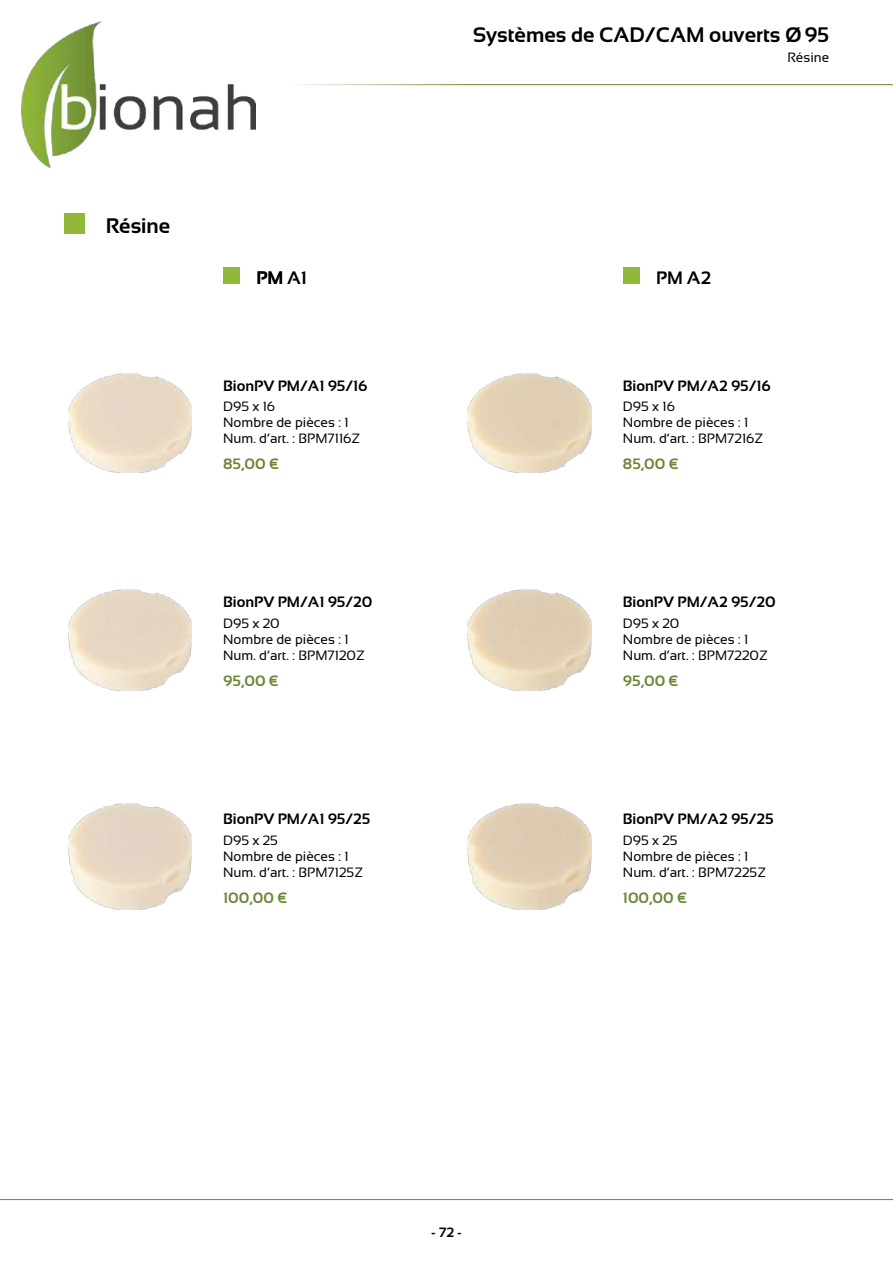
<style>
.page{position:relative;width:893px;height:1263px;background:#fff}
.page>*{position:absolute;margin:0;border:0;box-sizing:border-box;transform-origin:0 0}
.t1{font:700 21px "Sansation";color:#000}
.t2{font:700 18px "Sansation";color:#000}
.t3{font:700 15px "Sansation";color:#000}
.t4{font:700 15px "Sansation";color:#6a8634}
.t5{font:13.5px/16.2px "Sansation";color:#000}
.t6{font:700 13.5px "Sansation";color:#000}
</style>
<div class="page">
<svg style="left:0;top:1199px;width:893px;height:2px;background:#b4c198"></svg>
<svg style="left:300px;top:84px;width:593px;height:1px"></svg>
<img style="left:21px;top:21px;width:234px;height:147px">
<img style="left:68px;top:374px;width:123px;height:98px">
<img style="left:468px;top:374px;width:123px;height:98px">
<img style="left:68px;top:589px;width:123px;height:102px">
<img style="left:468px;top:589px;width:123px;height:102px">
<img style="left:68px;top:804px;width:123px;height:106px">
<img style="left:468px;top:804px;width:123px;height:106px">
<div style="left:223px;top:268px;width:16px;height:16px;background:#91b838"></div>
<div style="left:623px;top:268px;width:16px;height:16px;background:#91b838"></div>
<div style="left:64px;top:213px;width:21px;height:20px;background:#91b838"></div>
<h1 class="t1" style="left:473px;top:23px;width:358px">Systèmes de CAD/CAM ouverts Ø95</h1>
<p class="t5" style="left:787px;top:49px;width:43px">Résine</p>
<h1 class="t1" style="left:106px;top:213px;width:66px">Résine</h1>
<h2 class="t2" style="left:256px;top:268px;width:52px">PM A1</h2>
<h2 class="t2" style="left:656px;top:268px;width:56px">PM A2</h2>
<p class="t3" style="left:223px;top:377px;width:146px">BionPV PM/A1 95/16</p>
<p class="t5" style="left:223px;top:398px;width:139px">D95 x 16<br>Nombre de pièces : 1<br>Num. d’art. : BPM7116Z</p>
<p class="t4" style="left:223px;top:456px;width:57px">85,00 €</p>
<p class="t3" style="left:223px;top:594px;width:151px">BionPV PM/A1 95/20</p>
<p class="t5" style="left:223px;top:615px;width:143px">D95 x 20<br>Nombre de pièces : 1<br>Num. d’art. : BPM7120Z</p>
<p class="t4" style="left:223px;top:673px;width:57px">95,00 €</p>
<p class="t3" style="left:223px;top:811px;width:149px">BionPV PM/A1 95/25</p>
<p class="t5" style="left:223px;top:832px;width:141px">D95 x 25<br>Nombre de pièces : 1<br>Num. d’art. : BPM7125Z</p>
<p class="t4" style="left:223px;top:889px;width:66px">100,00 €</p>
<p class="t3" style="left:623px;top:377px;width:149px">BionPV PM/A2 95/16</p>
<p class="t5" style="left:623px;top:398px;width:142px">D95 x 16<br>Nombre de pièces : 1<br>Num. d’art. : BPM7216Z</p>
<p class="t4" style="left:623px;top:456px;width:57px">85,00 €</p>
<p class="t3" style="left:623px;top:594px;width:154px">BionPV PM/A2 95/20</p>
<p class="t5" style="left:623px;top:615px;width:146px">D95 x 20<br>Nombre de pièces : 1<br>Num. d’art. : BPM7220Z</p>
<p class="t4" style="left:623px;top:673px;width:57px">95,00 €</p>
<p class="t3" style="left:623px;top:811px;width:152px">BionPV PM/A2 95/25</p>
<p class="t5" style="left:623px;top:832px;width:145px">D95 x 25<br>Nombre de pièces : 1<br>Num. d’art. : BPM7225Z</p>
<p class="t4" style="left:623px;top:889px;width:66px">100,00 €</p>
<p class="t6" style="left:431px;top:1225px;width:32px">- 72 -</p>
</div>
